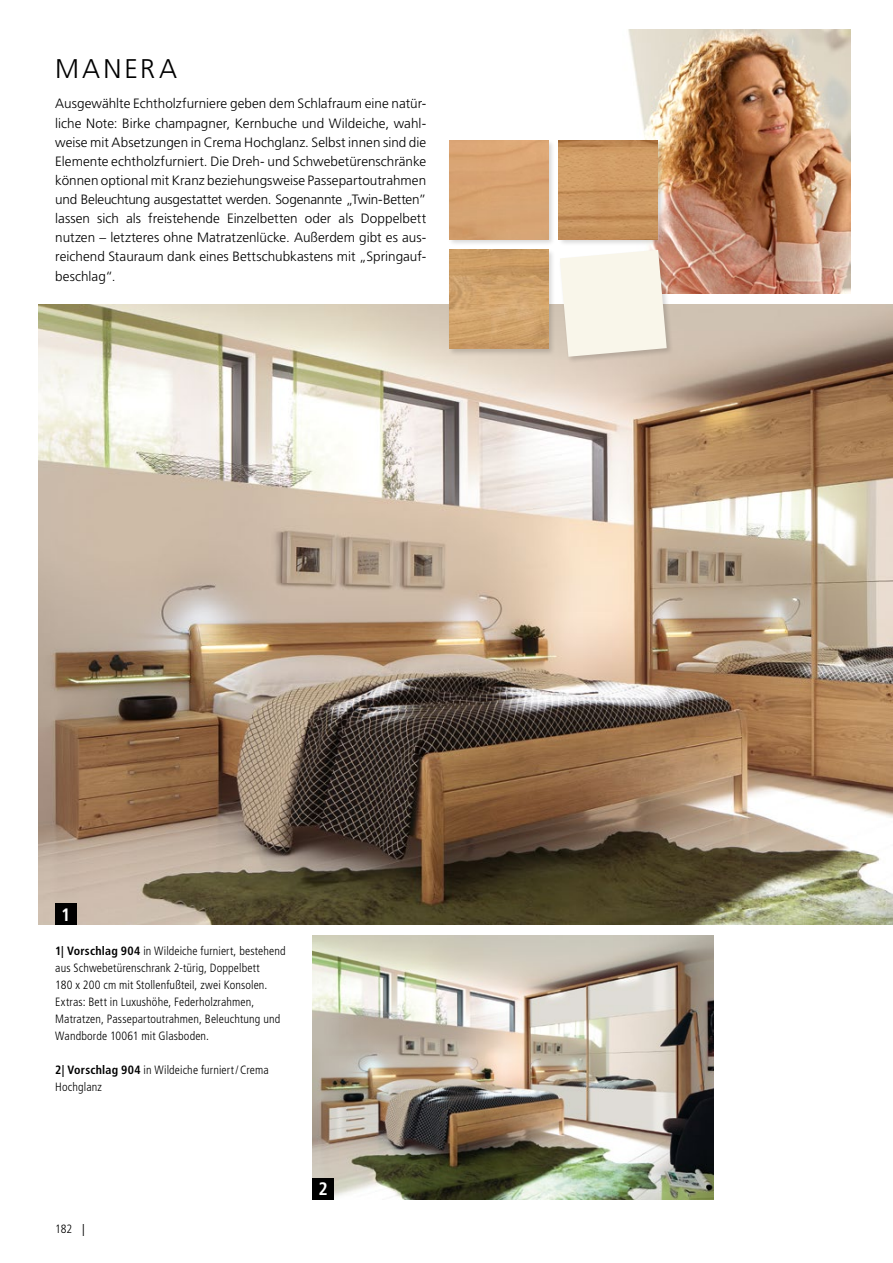
<style>
.page{position:relative;width:893px;height:1263px;background:#fff}
.page>*{position:absolute;margin:0;border:0;box-sizing:border-box;transform-origin:0 0}
.t1{font:300 27px "Frutiger LT Std";letter-spacing:.115em;color:#000}
.t2{font:700 condensed 18px "Frutiger LT Std";color:#fff}
.t3{font:300 13.5px/19.2px "Frutiger LT Std";color:#000;text-align:justify}
.t4{font:300 condensed 12px/17px "Frutiger LT Std";letter-spacing:.01em;color:#000}
.s1{font-weight:700}
.s2{font-stretch:normal}
</style>
<div class="page">
<img style="left:38px;top:304px;width:855px;height:621px">
<img style="left:313px;top:935px;width:400px;height:264px">
<img style="left:628px;top:30px;width:222px;height:263px">
<div style="left:448px;top:139px;width:108px;height:108px;background:#000;opacity:.16"></div>
<img style="left:450px;top:141px;width:98px;height:98px">
<div style="left:557px;top:139px;width:108px;height:108px;background:#000;opacity:.16"></div>
<img style="left:559px;top:141px;width:99px;height:98px">
<div style="left:559px;top:248px;width:115px;height:116px;background:#000;opacity:.16"></div>
<img style="left:560px;top:250px;width:107px;height:107px">
<div style="left:448px;top:248px;width:108px;height:108px;background:#000;opacity:.16"></div>
<img style="left:450px;top:250px;width:98px;height:98px">
<div style="left:55px;top:904px;width:22px;height:21px;background:#000"></div>
<div style="left:313px;top:1178px;width:21px;height:21px;background:#000"></div>
<h1 class="t1" style="left:55px;top:53px;width:123px">MANERA</h1>
<p class="t3" style="left:55px;top:94px;width:372px">Ausgewählte Echtholzfurniere geben dem Schlafraum eine natür&shy;liche Note: Birke champagner, Kernbuche und Wildeiche, wahl&shy;weise mit Absetzungen in Crema Hochglanz. Selbst innen sind die Elemente echtholzfurniert. Die Dreh- und Schwebetürenschränke können optional mit Kranz beziehungsweise Passepartoutrahmen und Beleuchtung ausgestattet werden. Sogenannte „Twin-Betten” lassen sich als freistehende Einzelbetten oder als Doppelbett nutzen – letzteres ohne Matratzenlücke. Außerdem gibt es aus&shy;reichend Stauraum dank eines Bettschubkastens mit „Springauf&shy;beschlag“.</p>
<h2 class="t2" style="left:61px;top:904px;width:11px">1</h2>
<p class="t4" style="left:55px;top:943px;width:232px"><span class="s1">1| Vorschlag 904</span> in Wildeiche furniert, bestehend aus Schwebetürenschrank 2-türig, Doppelbett<br>180 x 200 cm mit Stollenfußteil, zwei Konsolen.<br>Extras: Bett in Luxushöhe, Federholzrahmen, Matratzen, Passepartoutrahmen, Beleuchtung und Wandborde 10061 mit Glasboden.</p>
<p class="t4" style="left:55px;top:1062px;width:215px"><span class="s1">2| Vorschlag 904</span> in Wildeiche furniert/Crema<br>Hochglanz</p>
<p class="t4" style="left:55px;top:1221px;width:31px">182 <span class="s2">|</span></p>
<h2 class="t2" style="left:318px;top:1178px;width:11px">2</h2>
</div>
